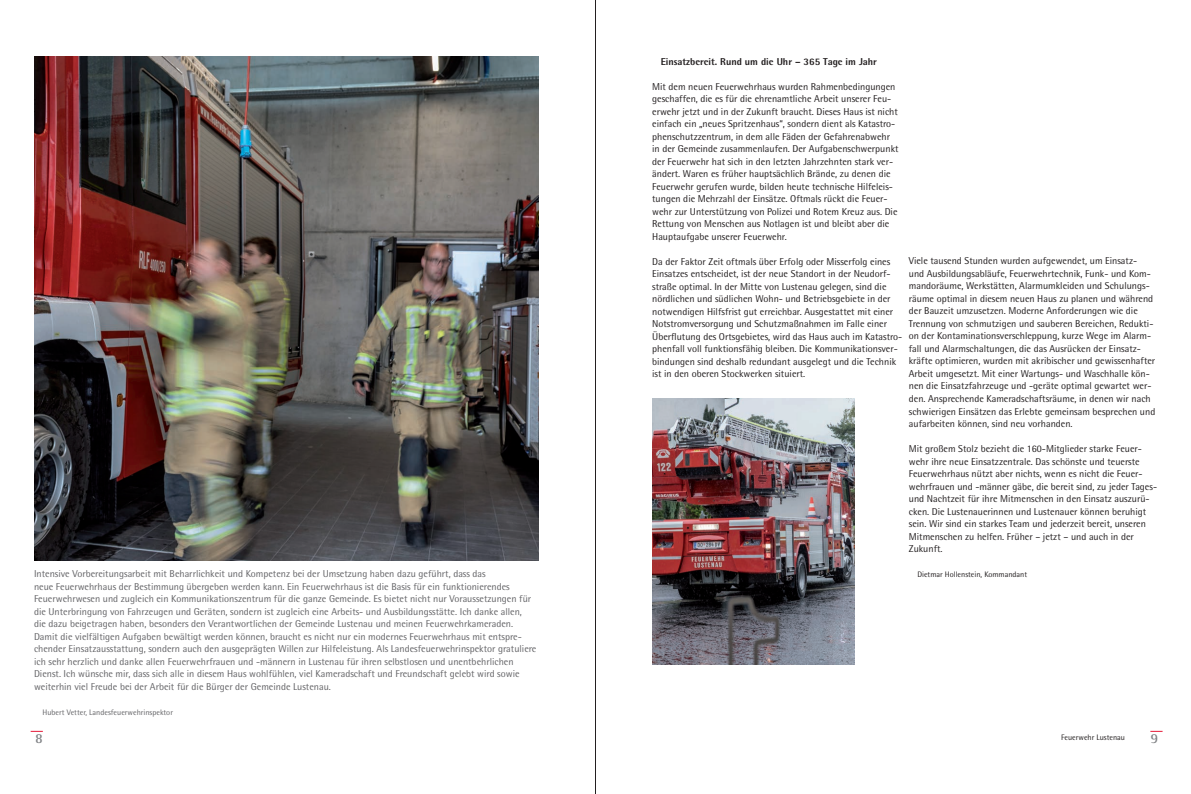
<style>
.page{position:relative;width:1191px;height:794px;background:#fff}
.page>*{position:absolute;margin:0;border:0;box-sizing:border-box;transform-origin:0 0}
.t1{font:700 14px "Rotis Semi Serif";color:#808285}
.t2{font:10px/12.5px "Rotis Semi Sans";color:#231f20}
.t3{font:10px/12.5px "Rotis Semi Sans";color:#636366}
.t4{font:800 10px "Rotis Semi Sans";color:#231f20}
.t5{font:8px "Rotis Semi Sans";color:#231f20}
.t6{font:8px "Rotis Semi Sans";color:#636366}
</style>
<div class="page">
<img style="left:652px;top:398px;width:202px;height:266px">
<svg style="left:1150px;top:731px;width:12px;height:1px"></svg>
<svg style="left:31px;top:731px;width:12px;height:1px"></svg>
<hr style="left:595px;top:0;width:1px;height:794px;background:#231f20">
<img style="left:34px;top:57px;width:505px;height:504px">
<p class="t3" style="left:34px;top:567px;width:504px">Intensive Vorbereitungsarbeit mit Beharrlichkeit und Kompetenz bei der Umsetzung haben dazu geführt, dass das<br>neue Feuerwehrhaus der Bestimmung übergeben werden kann. Ein Feuerwehrhaus ist die Basis für ein funktionierendes Feuerwehrwesen und zugleich ein Kommunikationszentrum für die ganze Gemeinde. Es bietet nicht nur Voraussetzungen für die Unterbringung von Fahrzeugen und Geräten, sondern ist zugleich eine Arbeits- und Ausbildungsstätte. Ich danke allen,<br>die dazu beigetragen haben, besonders den Verantwortlichen der Gemeinde Lustenau und meinen Feuerwehrkameraden.<br>Damit die vielfältigen Aufgaben bewältigt werden können, braucht es nicht nur ein modernes Feuerwehrhaus mit entspre&shy;chender Einsatzausstattung, sondern auch den ausgeprägten Willen zur Hilfeleistung. Als Landesfeuerwehrinspektor gratuliere ich sehr herzlich und danke allen Feuerwehrfrauen und -männern in Lustenau für ihren selbstlosen und unentbehrlichen Dienst. Ich wünsche mir, dass sich alle in diesem Haus wohlfühlen, viel Kameradschaft und Freundschaft gelebt wird sowie weiterhin viel Freude bei der Arbeit für die Bürger der Gemeinde Lustenau.</p>
<p class="t6" style="left:43px;top:707px;width:132px">Hubert Vetter, Landesfeuerwehrinspektor</p>
<h1 class="t1" style="left:35px;top:730px;width:9px">8</h1>
<p class="t4" style="left:660px;top:55px;width:218px">Einsatzbereit. Rund um die Uhr – 365 Tage im Jahr</p>
<p class="t2" style="left:652px;top:80px;width:248px">Mit dem neuen Feuerwehrhaus wurden Rahmenbedingungen geschaffen, die es für die ehrenamtliche Arbeit unserer Feu&shy;erwehr jetzt und in der Zukunft braucht. Dieses Haus ist nicht einfach ein „neues Spritzenhaus“, sondern dient als Katastro&shy;phenschutzzentrum, in dem alle Fäden der Gefahrenabwehr in der Gemeinde zusammenlaufen. Der Aufgabenschwerpunkt der Feuerwehr hat sich in den letzten Jahrzehnten stark ver&shy;ändert. Waren es früher hauptsächlich Brände, zu denen die Feuerwehr gerufen wurde, bilden heute technische Hilfeleis&shy;tungen die Mehrzahl der Einsätze. Oftmals rückt die Feuer&shy;wehr zur Unterstützung von Polizei und Rotem Kreuz aus. Die Rettung von Menschen aus Notlagen ist und bleibt aber die Hauptaufgabe unserer Feuerwehr.</p>
<p class="t2" style="left:652px;top:255px;width:252px">Da der Faktor Zeit oftmals über Erfolg oder Misserfolg eines Einsatzes entscheidet, ist der neue Standort in der Neudorf&shy;straße optimal. In der Mitte von Lustenau gelegen, sind die nördlichen und südlichen Wohn- und Betriebsgebiete in der notwendigen Hilfsfrist gut erreichbar. Ausgestattet mit einer Notstromversorgung und Schutzmaßnahmen im Falle einer Überflutung des Ortsgebietes, wird das Haus auch im Katastro&shy;phenfall voll funktionsfähig bleiben. Die Kommunikationsver&shy;bindungen sind deshalb redundant ausgelegt und die Technik ist in den oberen Stockwerken situiert.</p>
<p class="t2" style="left:909px;top:255px;width:248px">Viele tausend Stunden wurden aufgewendet, um Einsatz-<br>und Ausbildungsabläufe, Feuerwehrtechnik, Funk- und Kom&shy;mandoräume, Werkstätten, Alarmumkleiden und Schulungs&shy;räume optimal in diesem neuen Haus zu planen und während der Bauzeit umzusetzen. Moderne Anforderungen wie die Trennung von schmutzigen und sauberen Bereichen, Redukti&shy;on der Kontaminationsverschleppung, kurze Wege im Alarm&shy;fall und Alarmschaltungen, die das Ausrücken der Einsatz&shy;kräfte optimieren, wurden mit akribischer und gewissenhafter Arbeit umgesetzt. Mit einer Wartungs- und Waschhalle kön&shy;nen die Einsatzfahrzeuge und -geräte optimal gewartet wer&shy;den. Ansprechende Kameradschaftsräume, in denen wir nach schwierigen Einsätzen das Erlebte gemeinsam besprechen und aufarbeiten können, sind neu vorhanden.</p>
<p class="t2" style="left:909px;top:442px;width:250px">Mit großem Stolz bezieht die 160-Mitglieder starke Feuer&shy;wehr ihre neue Einsatzzentrale. Das schönste und teuerste Feuerwehrhaus nützt aber nichts, wenn es nicht die Feuer&shy;wehrfrauen und -männer gäbe, die bereit sind, zu jeder Tages&shy;und Nachtzeit für ihre Mitmenschen in den Einsatz auszurü&shy;cken. Die Lustenauerinnen und Lustenauer können beruhigt sein. Wir sind ein starkes Team und jederzeit bereit, unseren Mitmenschen zu helfen. Früher – jetzt – und auch in der Zukunft.</p>
<p class="t5" style="left:917px;top:569px;width:111px">Dietmar Hollenstein, Kommandant</p>
<p class="t5" style="left:1061px;top:732px;width:65px">Feuerwehr Lustenau</p>
<h1 class="t1" style="left:1150px;top:730px;width:9px">9</h1>
</div>
